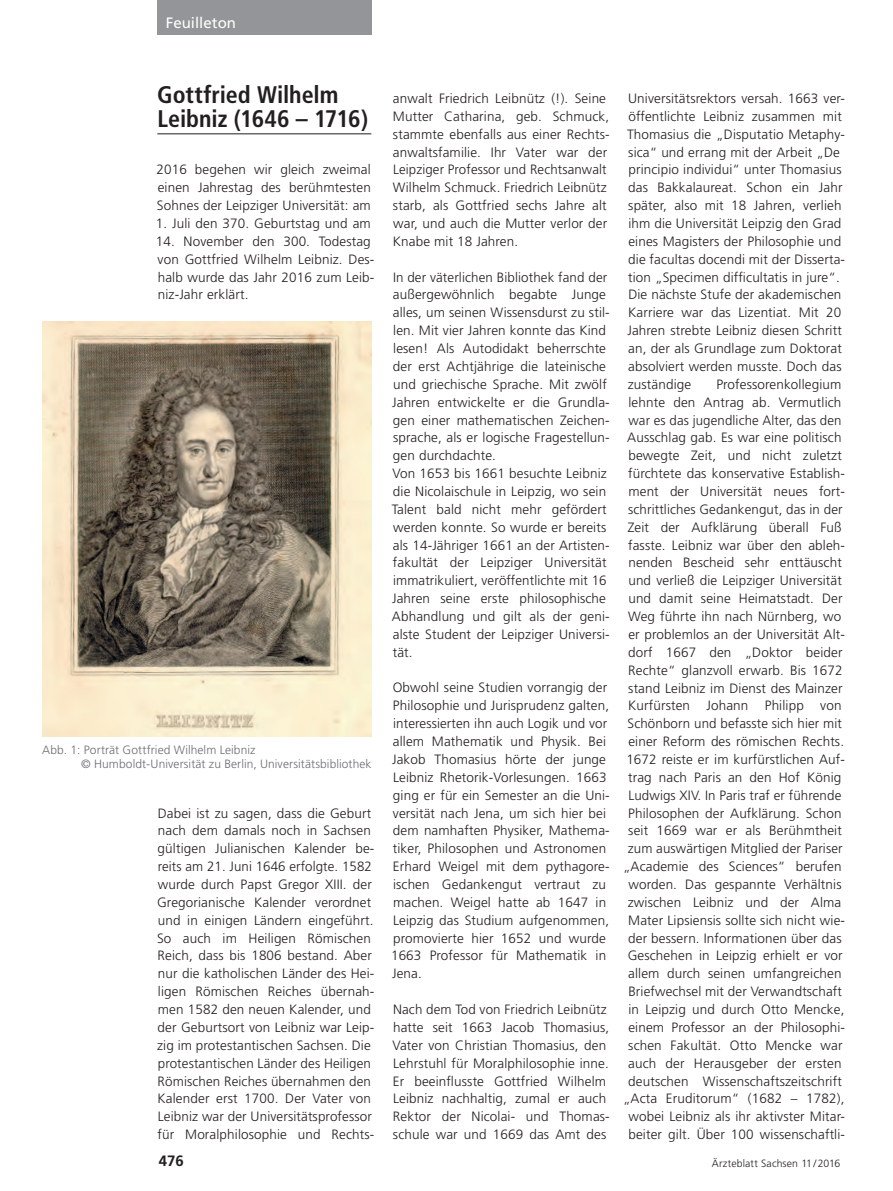
<style>
.page{position:relative;width:893px;height:1191px;background:#fff}
.page>*{position:absolute;margin:0;border:0;box-sizing:border-box;transform-origin:0 0}
.t1{font:700 condensed 24px/24px "Frutiger";letter-spacing:-.005em;color:#231f20}
.t2{font:15px "Frutiger";color:#fff}
.t3{font:700 15px "Frutiger";color:#231f20}
.t4{font:300 13.5px/17.9px "Frutiger";letter-spacing:.01em;color:#231f20}
.t5{font:300 12px/14.2px "Frutiger";letter-spacing:.01em;color:#6c6d70}
.t6{font:300 10.5px "Frutiger";letter-spacing:.01em;color:#231f20}
</style>
<div class="page">
<hr style="left:157px;top:133px;width:214px;height:1px;background:#231f20">
<div style="left:157px;top:0;width:214px;height:34px;background:#939598"></div>
<img style="left:43px;top:322px;width:328px;height:414px">
<p class="t2" style="left:166px;top:14px;width:72px">Feuilleton</p>
<h1 class="t1" style="left:157px;top:83px;width:213px">Gottfried Wilhelm<br>Leibniz (1646 – 1716)</h1>
<p class="t4" style="left:157px;top:161px;width:216px;text-align:justify">2016 begehen wir gleich zweimal einen Jahrestag des berühmtesten Sohnes der Leipziger Universität: am</p>
<p class="t4" style="left:156px;top:214px;width:217px">1. Juli den 370. Geburtstag und am</p>
<p class="t4" style="left:156px;top:232px;width:220px">14. November den 300. Todestag von Gottfried Wilhelm Leibniz. Des&shy;halb wurde das Jahr 2016 zum Leib&shy;niz-Jahr erklärt.</p>
<p class="t5" style="left:81px;top:743px;width:292px;text-indent:-39px">Abb. 1: Porträt Gottfried Wilhelm Leibniz<br>© Humboldt-Universität zu Berlin, Universitätsbibliothek</p>
<p class="t4" style="left:157px;top:804px;width:219px">Dabei ist zu sagen, dass die Geburt nach dem damals noch in Sachsen gültigen Julianischen Kalender be-- reits am 21. Juni 1646 erfolgte. 1582 wurde durch Papst Gregor XIII. der Gregorianische Kalender verordnet und in einigen Ländern eingeführt.<br>So auch im Heiligen Römischen Reich, dass bis 1806 bestand. Aber nur die katholischen Länder des Hei&shy;ligen Römischen Reiches übernah&shy;men 1582 den neuen Kalender, und der Geburtsort von Leibniz war Leip&shy;zig im protestantischen Sachsen. Die protestantischen Länder des Heiligen Römischen Reiches übernahmen den Kalender erst 1700. Der Vater von Leibniz war der Universitätsprofessor für Moralphilosophie und Rechts-</p>
<p class="t4" style="left:393px;top:89px;width:218px">anwalt Friedrich Leibnütz (!). Seine Mutter Catharina, geb. Schmuck, stammte ebenfalls aus einer Rechts&shy;anwaltsfamilie. Ihr Vater war der Leipziger Professor und Rechtsanwalt Wilhelm Schmuck. Friedrich Leibnütz starb, als Gottfried sechs Jahre alt war, und auch die Mutter verlor der Knabe mit 18 Jahren.</p>
<p class="t4" style="left:392px;top:268px;width:219px">In der väterlichen Bibliothek fand der außergewöhnlich begabte Junge alles, um seinen Wissensdurst zu stil&shy;len. Mit vier Jahren konnte das Kind lesen! Als Autodidakt beherrschte der erst Achtjährige die lateinische und griechische Sprache. Mit zwölf Jahren entwickelte er die Grundla&shy;gen einer mathematischen Zeichen&shy;sprache, als er logische Fragestellun&shy;gen durchdachte.<br>Von 1653 bis 1661 besuchte Leibniz die Nicolaischule in Leipzig, wo sein Talent bald nicht mehr gefördert werden konnte. So wurde er bereits als 14-Jähriger 1661 an der Artisten&shy;fakultät der Leipziger Universität immatrikuliert, veröffentlichte mit 16<br>Jahren seine erste philosophische Abhandlung und gilt als der geni&shy;alste Student der Leipziger Universi&shy;tät.</p>
<p class="t4" style="left:391px;top:679px;width:220px">Obwohl seine Studien vorrangig der<br>Philosophie und Jurisprudenz galten, interessierten ihn auch Logik und vor allem Mathematik und Physik. Bei<br>Jakob Thomasius hörte der junge<br>Leibniz Rhetorik-Vorlesungen. 1663 ging er für ein Semester an die Uni&shy;versität nach Jena, um sich hier bei dem namhaften Physiker, Mathema&shy;tiker, Philosophen und Astronomen<br>Erhard Weigel mit dem pythagore&shy;ischen Gedankengut vertraut zu machen. Weigel hatte ab 1647 in<br>Leipzig das Studium aufgenommen, promovierte hier 1652 und wurde<br>1663 Professor für Mathematik in<br>Jena.</p>
<p class="t4" style="left:392px;top:1000px;width:219px">Nach dem Tod von Friedrich Leibnütz hatte seit 1663 Jacob Thomasius, Vater von Christian Thomasius, den Lehrstuhl für Moralphilosophie inne.<br>Er beeinflusste Gottfried Wilhelm Leibniz nachhaltig, zumal er auch Rektor der Nicolai- und Thomas&shy;schule war und 1669 das Amt des</p>
<p class="t4" style="left:627px;top:89px;width:219px">Universitätsrektors versah. 1663 ver&shy;öffentlichte Leibniz zusammen mit Thomasius die „Disputatio Metaphy&shy;sica“ und errang mit der Arbeit „De principio individui“ unter Thomasius das Bakkalaureat. Schon ein Jahr später, also mit 18 Jahren, verlieh ihm die Universität Leipzig den Grad eines Magisters der Philosophie und die facultas docendi mit der Disserta&shy;tion „Specimen difficultatis in jure“.<br>Die nächste Stufe der akademischen Karriere war das Lizentiat. Mit 20<br>Jahren strebte Leibniz diesen Schritt an, der als Grundlage zum Doktorat absolviert werden musste. Doch das zuständige</p>
<p class="t4" style="left:623px;top:375px;width:224px;text-align:right">Professorenkollegium<br>lehnte den Antrag ab. Vermutlich war es das jugendliche Alter, das den Ausschlag gab. Es war eine politisch bewegte Zeit, und nicht zuletzt fürchtete das konservative Establish&shy;ment der Universität neues fort&shy;schrittliches Gedankengut, das in der Zeit der Aufklärung überall Fuß fasste. Leibniz war über den ableh&shy;nenden Bescheid sehr enttäuscht und verließ die Leipziger Universität und damit seine Heimatstadt. Der Weg führte ihn nach Nürnberg, wo er problemlos an der Universität Alt&shy;dorf 1667 den „Doktor beider Rechte“ glanzvoll erwarb. Bis 1672 stand Leibniz im Dienst des Mainzer Kurfürsten Johann Philipp von Schönborn und befasste sich hier mit einer Reform des römischen Rechts.<br>1672 reiste er im kurfürstlichen Auf&shy;trag nach Paris an den Hof König Ludwigs XIV. In Paris traf er führende Philosophen der Aufklärung. Schon seit 1669 war er als Berühmtheit zum auswärtigen Mitglied der Pariser „Academie des Sciences“ berufen worden. Das gespannte Verhältnis zwischen Leibniz und der Alma Mater Lipsiensis sollte sich nicht wie&shy;der bessern. Informationen über das Geschehen in Leipzig erhielt er vor allem durch seinen umfangreichen Briefwechsel mit der Verwandtschaft in Leipzig und durch Otto Mencke, einem Professor an der Philosophi&shy;schen Fakultät. Otto Mencke war auch der Herausgeber der ersten deutschen Wissenschaftszeitschrift „Acta Eruditorum“ (1682 – 1782), wobei Leibniz als ihr aktivster Mitar&shy;beiter gilt. Über 100 wissenschaftli-</p>
<p class="t3" style="left:159px;top:1151px;width:27px">476</p>
<p class="t6" style="left:712px;top:1157px;width:130px">Ärzteblatt Sachsen 11/2016</p>
</div>
